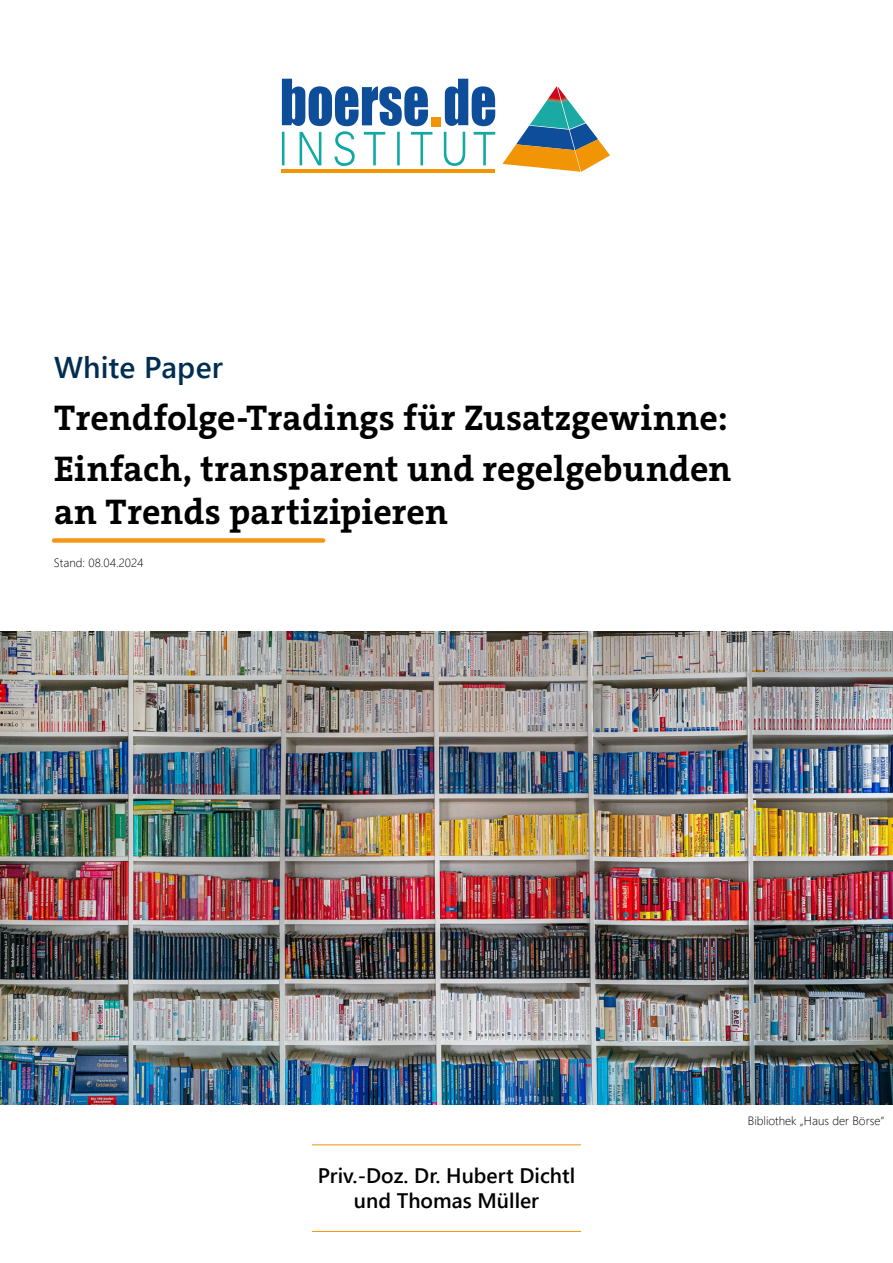
<style>
.page{position:relative;width:893px;height:1263px;background:#fff}
.page>*{position:absolute;margin:0;border:0;box-sizing:border-box;transform-origin:0 0}
.t1{font:700 36px/51.3px "The Serif C4 s";letter-spacing:.005em;color:#000}
.t2{font:600 30px "Segoe UI";letter-spacing:.005em;color:#002e52}
.t3{font:600 21px/25.2px "Segoe UI";color:#000;text-align:center}
.t4{font:300 12px "Segoe UI";color:#000}
</style>
<div class="page">
<img style="left:0;top:631px;width:893px;height:473px">
<hr style="left:312px;top:1231px;width:269px;height:1px;background:#f19208">
<hr style="left:312px;top:1144px;width:269px;height:1px;background:#f19208">
<hr style="left:281px;top:170px;width:214px;height:3px;background:#f19405">
<svg style="left:282px;top:79px;width:213px;height:87px"></svg>
<div style="left:431px;top:117px;width:10px;height:9px;background:#f19405"></div>
<svg style="left:502px;top:86px;width:108px;height:86px"></svg>
<div style="left:54px;top:538px;width:269px;height:5px;background:#f49716"></div>
<p class="t2" style="left:54px;top:339px;width:170px">White Paper</p>
<p class="t1" style="left:54px;top:392px;width:679px">Trendfolge-Tradings für Zusatzgewinne:<br>Einfach, transparent und regelgebunden</p>
<p class="t1" style="left:54px;top:487px;width:395px">an Trends partizipieren</p>
<p class="t4" style="left:54px;top:551px;width:91px">Stand: 08.04.2024</p>
<p class="t3" style="left:318px;top:1161px;width:259px">Priv.-Doz. Dr. Hubert Dichtl und Thomas Müller</p>
<p class="t4" style="left:748px;top:1109px;width:138px">Bibliothek „Haus der Börse“</p>
</div>
